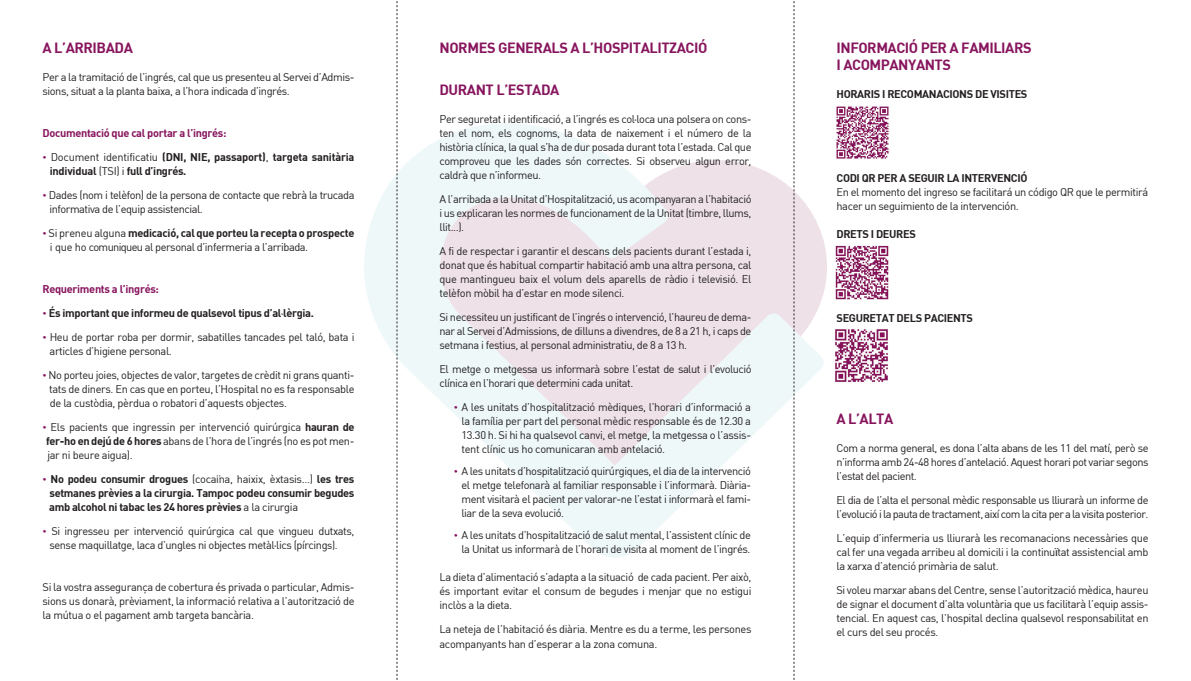
<style>
.page{position:relative;width:1191px;height:681px;background:#fff}
.page>*{position:absolute;margin:0;border:0;box-sizing:border-box;transform-origin:0 0}
.t1{font:700 14.5px/17px "DIN";letter-spacing:-.03em;color:#87155d}
.t2{font:11px/14px "DIN";letter-spacing:-.04em;color:#231f20;text-align:justify}
.t3{font:700 11px/14px "DIN";letter-spacing:-.03em;color:#231f20}
.t4{font:700 11px "DIN";letter-spacing:-.03em;color:#87155d}
.t5{font:8px "DIN";color:#87155d}
.s1{font-weight:400;font-size:8px;color:#87155d}
.s2{font-weight:400}
.s3{font-size:8px;color:#87155d}
.s4{font-weight:700}
.s5{font-family:"Myriad Pro";font-weight:400}
.s6{font-family:"Myriad Pro"}
.s7{font-size:10.5px}
.s8{font-family:"Myriad Pro";font-size:12px}
</style>
<div class="page">
<svg style="left:364px;top:113px;width:462px;height:447px"></svg>
<svg style="left:397px;top:1px;width:1px;height:679px"></svg>
<svg style="left:793px;top:1px;width:1px;height:679px"></svg>
<img style="left:836px;top:106px;width:53px;height:53px">
<img style="left:835px;top:245px;width:54px;height:55px">
<img style="left:835px;top:329px;width:53px;height:53px">
<h1 class="t1" style="left:43px;top:38px;width:92px">A L’ARRIBADA</h1>
<p class="t2" style="left:43px;top:70px;width:313px">Per a la tramitació de l’ingrés, cal que us presenteu al Servei d’Admis&shy;sions, situat a la planta baixa, a l’hora indicada d’ingrés.</p>
<p class="t4" style="left:43px;top:126px;width:185px">Documentació que cal portar a l’ingrés:</p>
<p class="t3" style="left:50px;top:149px;width:306px;text-indent:-7px"><span class="s1">•</span> <span class="s2">Document identificatiu</span> (DNI, NIE, passaport)<span class="s2">,</span> targeta sanitària individual <span class="s2">(TSI) i</span> full d’ingrés.</p>
<p class="t2" style="left:49px;top:188px;width:306px;text-indent:-7px"><span class="s3">•</span> Dades (nom i telèfon) de la persona de contacte que rebrà la trucada informativa de l’equip assistencial.</p>
<p class="t2" style="left:50px;top:226px;width:306px;text-indent:-7px"><span class="s3">•</span> Si preneu alguna <span class="s4">medicació, cal que porteu la recepta o prospecte </span>i que ho comuniqueu al personal d’infermeria a l’arribada.</p>
<p class="t4" style="left:43px;top:282px;width:118px">Requeriments a l’ingrés:</p>
<p class="t3" style="left:43px;top:305px;width:273px"><span class="s1">•</span> És important que informeu de qualsevol tipus d’al<span class="s5">·</span>lèrgia.</p>
<p class="t2" style="left:50px;top:330px;width:306px;text-indent:-7px"><span class="s3">•</span> Heu de portar roba per dormir, sabatilles tancades pel taló, bata i articles d’higiene personal.</p>
<p class="t2" style="left:49px;top:368px;width:307px;text-indent:-6px"><span class="s3">•</span> No porteu joies, objectes de valor, targetes de crèdit ni grans quanti&shy;tats de diners. En cas que en porteu, l’Hospital no es fa responsable de la custòdia, pèrdua o robatori d’aquests objectes.</p>
<p class="t2" style="left:46px;top:420px;width:310px;text-indent:-4px"><span class="s3">•</span> Els pacients que ingressin per intervenció quirúrgica <span class="s4">hauran de fer-ho en dejú de 6 hores</span> abans de l’hora de l’ingrés (no es pot men&shy;jar ni beure aigua).</p>
<p class="t3" style="left:49px;top:471px;width:307px;text-align:justify;text-indent:-7px"><span class="s1">•</span> No podeu consumir drogues <span class="s2">(cocaïna, haixix, èxtasis...)</span> les tres setmanes prèvies a la cirurgia. Tampoc podeu consumir begudes amb alcohol ni tabac les 24 hores prèvies <span class="s2">a la cirurgia</span></p>
<p class="t2" style="left:49px;top:524px;width:306px;text-indent:-7px"><span class="s3">•</span> Si ingresseu per intervenció quirúrgica cal que vingueu dutxats, sense maquillatge, laca d’ungles ni objectes metàl<span class="s6">·</span>lics (pírcing<span class="s7">s).</span></p>
<p class="t2" style="left:43px;top:580px;width:313px">Si la vostra assegurança de cobertura és privada o particular, Admis&shy;sions us donarà, prèviament, la informació relativa a l’autorització de la mútua o el pagament amb targeta bancària.</p>
<h1 class="t1" style="left:439px;top:38px;width:269px">NORMES GENERALS A L’HOSPITALITZACIÓ</h1>
<h1 class="t1" style="left:439px;top:80px;width:121px">DURANT L’ESTADA</h1>
<p class="t2" style="left:439px;top:112px;width:313px">Per seguretat i identificació, a l’ingrés es col<span class="s6">·</span>loca una polsera on cons&shy;ten el nom, els cognoms, la data de naixement i el número de la història clínica, la qual s’ha de dur posada durant tota l’estada. Cal que comproveu que les dades són correctes. Si observeu algun error, caldrà que n’informeu.</p>
<p class="t2" style="left:439px;top:192px;width:313px">A l’arribada a la Unitat d’Hospitalització, us acompanyaran a l’habitació i us explicaran les normes de funcionament de la Unitat (timbre, llums, llit...).</p>
<p class="t2" style="left:439px;top:244px;width:313px">A fi de respectar i garantir el descans dels pacients durant l’estada i, donat que és habitual compartir habitació amb una altra persona, cal que mantingueu baix el volum dels aparells de ràdio i televisió. El telèfon mòbil ha d’estar en mode silenci.</p>
<p class="t2" style="left:439px;top:310px;width:313px">Si necessiteu un justificant de l’ingrés o intervenció, l’haureu de dema&shy;nar al Servei d’Admissions, de dilluns a divendres, de 8 a 21 h, i caps de setmana i festius, al personal administratiu, de 8 a 13 h.</p>
<p class="t2" style="left:439px;top:362px;width:313px">El metge o metgessa us informarà sobre l’estat de salut i l’evolució clínica en l’horari que determini cada unitat.</p>
<p class="t5" style="left:454px;top:402px;width:6px">•</p>
<p class="t2" style="left:461px;top:400px;width:291px">A les unitats d’hospitalització mèdiques, l’horari d’informació a la família per part del personal mèdic responsable és de 12.30 a 13.30 h. Si hi ha qualsevol canvi, el metge, la metgessa o l’assis&shy;tent clínic us ho comunicaran amb antelació.</p>
<p class="t2" style="left:461px;top:464px;width:291px">A les unitats d’hospitalització quirúrgiques, el dia de la intervenció el metge telefonarà al familiar responsable i l’informarà. Diària&shy;ment visitarà el pacient per valorar-ne l’estat i informarà el fami&shy;liar de la seva evolució.</p>
<p class="t2" style="left:461px;top:528px;width:291px">A les unitats d’hospitalització de salut mental, l’assistent clínic de la Unitat us informarà de l’horari de visita al moment de l’ingrés.</p>
<p class="t5" style="left:454px;top:466px;width:6px">•</p>
<p class="t5" style="left:454px;top:530px;width:6px">•</p>
<p class="t2" style="left:439px;top:570px;width:313px">La dieta d’alimentació s’adapta a la situació de cada pacient. Per això, és important evitar el consum de begudes i menjar que no estigui inclòs a la dieta.</p>
<p class="t2" style="left:439px;top:622px;width:313px">La neteja de l’habitació és diària. Mentre es du a terme, les persones acompanyants han d’esperar a la zona comuna.</p>
<h1 class="t1" style="left:836px;top:38px;width:197px">INFORMACIÓ PER A FAMILIARS<br>I ACOMPANYANTS</h1>
<p class="t3" style="left:836px;top:86px;width:192px">HORARIS I RECOMANACIONS DE VISITES</p>
<p class="t3" style="left:836px;top:170px;width:192px">CODI QR PER A SEGUIR LA INTERVENCIÓ</p>
<p class="t2" style="left:836px;top:185px;width:313px">En el momento del ingreso se facilitará un código QR que le permitirá hacer un seguimiento de la intervención.</p>
<p class="t3" style="left:836px;top:226px;width:81px">DRETS I DEURES</p>
<p class="t3" style="left:836px;top:310px;width:138px">SEGURETAT DELS PACIENTS</p>
<h1 class="t1" style="left:836px;top:409px;width:58px">A L’ALTA</h1>
<p class="t2" style="left:836px;top:441px;width:313px">Com a norma general, es dona l’alta abans de les 11 del matí, però se n’informa amb 24-48 hores d’antelació. Aquest horari pot variar segons l’estat del pacient.</p>
<p class="t2" style="left:836px;top:493px;width:313px">El dia de l’alta el personal mèdic responsable us lliurarà un informe de l’evolució i la pauta de tractament, així com la cita per a la visita posterior.</p>
<p class="t2" style="left:836px;top:531px;width:313px">L’equip d’infermeria us lliurarà les recomanacions necessàries que cal fer una vegada arribeu al domicili i la continu<span class="s8">ï</span>tat assistencial amb la xarxa d’atenció primària de salut.</p>
<p class="t2" style="left:836px;top:583px;width:313px">Si voleu marxar abans del Centre, sense l’autorització mèdica, haureu de signar el document d’alta voluntària que us facilitarà l’equip assis&shy;tencial. En aquest cas, l’hospital declina qualsevol responsabilitat en el curs del seu procés.</p>
</div>
